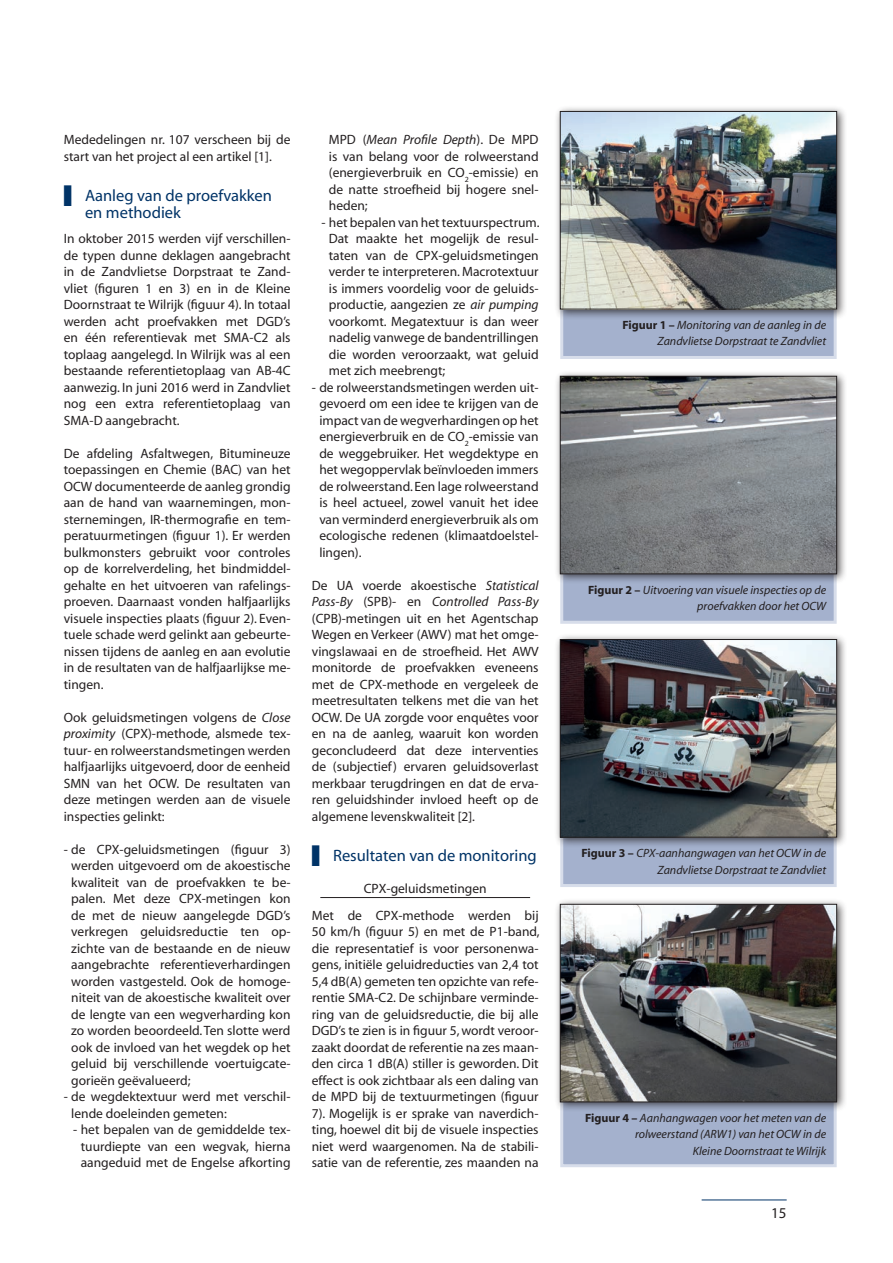
<style>
.page{position:relative;width:893px;height:1263px;background:#fff}
.page>*{position:absolute;margin:0;border:0;box-sizing:border-box;transform-origin:0 0}
.t1{font:16.5px/16.5px "Myriad";color:#003367}
.t2{font:15px "Myriad";color:#231f20}
.t3{font:13.5px/16.5px "Myriad";color:#231f20;text-align:justify}
.t4{font:italic 12px/16.5px "Myriad";color:#231f20;text-align:right}
.s1{font-style:italic}
.s2{font-weight:700;font-style:normal}
</style>
<div class="page">
<hr style="left:702px;top:1199px;width:85px;height:1px;background:#003367">
<hr style="left:320px;top:897px;width:210px;height:1px;background:#231f20">
<div style="left:562px;top:294px;width:273px;height:63px;background:#a4b1cd"></div>
<div style="left:560px;top:293px;width:277px;height:66px;border:3px solid #d7ddea"></div>
<div style="left:562px;top:822px;width:273px;height:63px;background:#a4b1cd"></div>
<div style="left:560px;top:821px;width:277px;height:66px;border:3px solid #d7ddea"></div>
<div style="left:562px;top:559px;width:273px;height:63px;background:#a4b1cd"></div>
<div style="left:560px;top:558px;width:277px;height:66px;border:3px solid #d7ddea"></div>
<div style="left:562px;top:1087px;width:273px;height:79px;background:#a4b1cd"></div>
<div style="left:560px;top:1086px;width:277px;height:81px;border:3px solid #d7ddea"></div>
<div style="left:554px;top:105px;width:293px;height:215px;background:#231f20;opacity:.75"></div>
<img style="left:562px;top:113px;width:273px;height:194px">
<div style="left:560px;top:111px;width:277px;height:198px;border:1px solid #231f20"></div>
<div style="left:554px;top:633px;width:293px;height:215px;background:#231f20;opacity:.75"></div>
<img style="left:562px;top:641px;width:273px;height:194px">
<div style="left:560px;top:639px;width:277px;height:198px;border:1px solid #231f20"></div>
<div style="left:554px;top:370px;width:293px;height:215px;background:#231f20;opacity:.75"></div>
<img style="left:562px;top:378px;width:273px;height:194px">
<div style="left:560px;top:376px;width:277px;height:198px;border:1px solid #231f20"></div>
<div style="left:554px;top:898px;width:293px;height:215px;background:#231f20;opacity:.75"></div>
<img style="left:562px;top:906px;width:273px;height:194px">
<div style="left:560px;top:904px;width:277px;height:198px;border:1px solid #231f20"></div>
<p class="t3" style="left:64px;top:132px;width:228px">Mededelingen nr. 107 verscheen bij de start van het project al een artikel [1].</p>
<p class="t1" style="left:85px;top:188px;width:189px;text-indent:-21px">■ Aanleg van de proefvakken en methodiek</p>
<p class="t3" style="left:64px;top:231px;width:228px">In oktober 2015 werden vijf verschillen&shy;de typen dunne deklagen aangebracht in de Zandvlietse Dorpstraat te Zand&shy;vliet (figuren 1 en 3) en in de Kleine Doornstraat te Wilrijk (figuur 4). In totaal werden acht proefvakken met DGD’s en één referentievak met SMA-C2 als toplaag aangelegd. In Wilrijk was al een bestaande referentietoplaag van AB-4C aanwezig. In juni 2016 werd in Zandvliet nog een extra referentietoplaag van SMA-D aangebracht.</p>
<p class="t3" style="left:64px;top:445px;width:228px">De afdeling Asfaltwegen, Bitumineuze toepassingen en Chemie (BAC) van het OCW documenteerde de aanleg grondig aan de hand van waarnemingen, mon&shy;sternemingen, IR-thermografie en tem&shy;peratuurmetingen (figuur 1). Er werden bulkmonsters gebruikt voor controles op de korrelverdeling, het bindmiddel&shy;gehalte en het uitvoeren van rafelings&shy;proeven. Daarnaast vonden halfjaarlijks visuele inspecties plaats (figuur 2). Even&shy;tuele schade werd gelinkt aan gebeurte&shy;nissen tijdens de aanleg en aan evolutie in de resultaten van de halfjaarlijkse me&shy;tingen.</p>
<p class="t3" style="left:64px;top:709px;width:228px">Ook geluidsmetingen volgens de <span class="s1">Close proximity</span> (CPX)-methode, alsmede tex&shy;tuur- en rolweerstandsmetingen werden halfjaarlijks uitgevoerd, door de eenheid SMN van het OCW. De resultaten van deze metingen werden aan de visuele inspecties gelinkt:</p>
<p class="t3" style="left:71px;top:841px;width:221px;text-indent:-8px">- de CPX-geluidsmetingen (figuur 3) werden uitgevoerd om de akoestische kwaliteit van de proefvakken te be&shy;palen. Met deze CPX-metingen kon de met de nieuw aangelegde DGD’s verkregen geluidsreductie ten op&shy;zichte van de bestaande en de nieuw aangebrachte referentieverhardingen worden vastgesteld. Ook de homoge&shy;niteit van de akoestische kwaliteit over de lengte van een wegverharding kon zo worden beoordeeld. Ten slotte werd ook de invloed van het wegdek op het geluid bij verschillende voertuigcate&shy;gorieën geëvalueerd;</p>
<p class="t3" style="left:71px;top:1089px;width:220px;text-indent:-8px">- de wegdektextuur werd met verschil&shy;lende doeleinden gemeten:</p>
<p class="t3" style="left:73px;top:1122px;width:219px;text-align:center">- het bepalen van de gemiddelde tex&shy;tuurdiepte van een wegvak, hierna aangeduid met de Engelse afkorting</p>
<p class="t3" style="left:329px;top:132px;width:211px">MPD (<span class="s1">Mean Profile Depth</span>). De MPD is van belang voor de rolweerstand (energieverbruik en CO<sub>2</sub>-emissie) en de natte stroefheid bij hogere snel&shy;heden;</p>
<p class="t3" style="left:329px;top:214px;width:212px;text-indent:-8px">- het bepalen van het textuurspectrum.<br>Dat maakte het mogelijk de resul&shy;taten van de CPX-geluidsmetingen verder te interpreteren. Macrotextuur is immers voordelig voor de geluids&shy;productie, aangezien ze <span class="s1">air pumping </span>voorkomt. Megatextuur is dan weer nadelig vanwege de bandentrillingen die worden veroorzaakt, wat geluid met zich meebrengt;</p>
<p class="t3" style="left:319px;top:379px;width:221px;text-indent:-8px">- de rolweerstandsmetingen werden uit&shy;gevoerd om een idee te krijgen van de impact van de wegverhardingen op het energieverbruik en de CO<sub>2</sub>-emissie van de weggebruiker. Het wegdektype en het wegoppervlak beïnvloeden immers de rolweerstand. Een lage rolweerstand is heel actueel, zowel vanuit het idee van verminderd energieverbruik als om ecologische redenen (klimaatdoelstel&shy;lingen).</p>
<p class="t3" style="left:312px;top:577px;width:228px">De UA voerde akoestische <span class="s1">Statistical Pass-By</span> (SPB)- en <span class="s1">Controlled Pass-By </span>(CPB)-metingen uit en het Agentschap Wegen en Verkeer (AWV) mat het omge&shy;vingslawaai en de stroefheid. Het AWV monitorde de proefvakken eveneens met de CPX-methode en vergeleek de meetresultaten telkens met die van het OCW. De UA zorgde voor enquêtes voor en na de aanleg, waaruit kon worden geconcludeerd dat deze interventies de (subjectief) ervaren geluidsoverlast merkbaar terugdringen en dat de erva&shy;ren geluidshinder invloed heeft op de algemene levenskwaliteit [2].</p>
<p class="t1" style="left:312px;top:848px;width:226px">■ Resultaten van de monitoring</p>
<p class="t3" style="left:312px;top:875px;width:228px;line-height:27px;text-align:center">CPX-geluidsmetingen<br>Met de CPX-methode werden bij</p>
<p class="t3" style="left:312px;top:924px;width:229px">50 km/h (figuur 5) en met de P1-band, die representatief is voor personenwa&shy;gens, initiële geluidreducties van 2,4 tot 5,4 dB(A) gemeten ten opzichte van refe&shy;rentie SMA-C2. De schijnbare verminde&shy;ring van de geluidsreductie, die bij alle DGD’s te zien is in figuur 5, wordt veroor&shy;zaakt doordat de referentie na zes maan&shy;den circa 1 dB(A) stiller is geworden. Dit effect is ook zichtbaar als een daling van de MPD bij de textuurmetingen (figuur 7). Mogelijk is er sprake van naverdich&shy;ting, hoewel dit bij de visuele inspecties niet werd waargenomen. Na de stabili&shy;satie van de referentie, zes maanden na</p>
<p class="t4" style="left:622px;top:317px;width:205px"><span class="s2">Figuur 1 –</span> Monitoring van de aanleg in de<br>Zandvlietse Dorpstraat te Zandvliet</p>
<p class="t4" style="left:588px;top:582px;width:240px"><span class="s2">Figuur 2 –</span> Uitvoering van visuele inspecties op de proefvakken door het OCW</p>
<p class="t4" style="left:581px;top:845px;width:246px"><span class="s2">Figuur 3 –</span> CPX-aanhangwagen van het OCW in de<br>Zandvlietse Dorpstraat te Zandvliet</p>
<p class="t4" style="left:585px;top:1110px;width:243px"><span class="s2">Figuur 4 –</span> Aanhangwagen voor het meten van de rolweerstand (ARW1) van het OCW in de<br>Kleine Doornstraat te Wilrijk</p>
<p class="t2" style="left:771px;top:1205px;width:17px">15</p>
</div>
